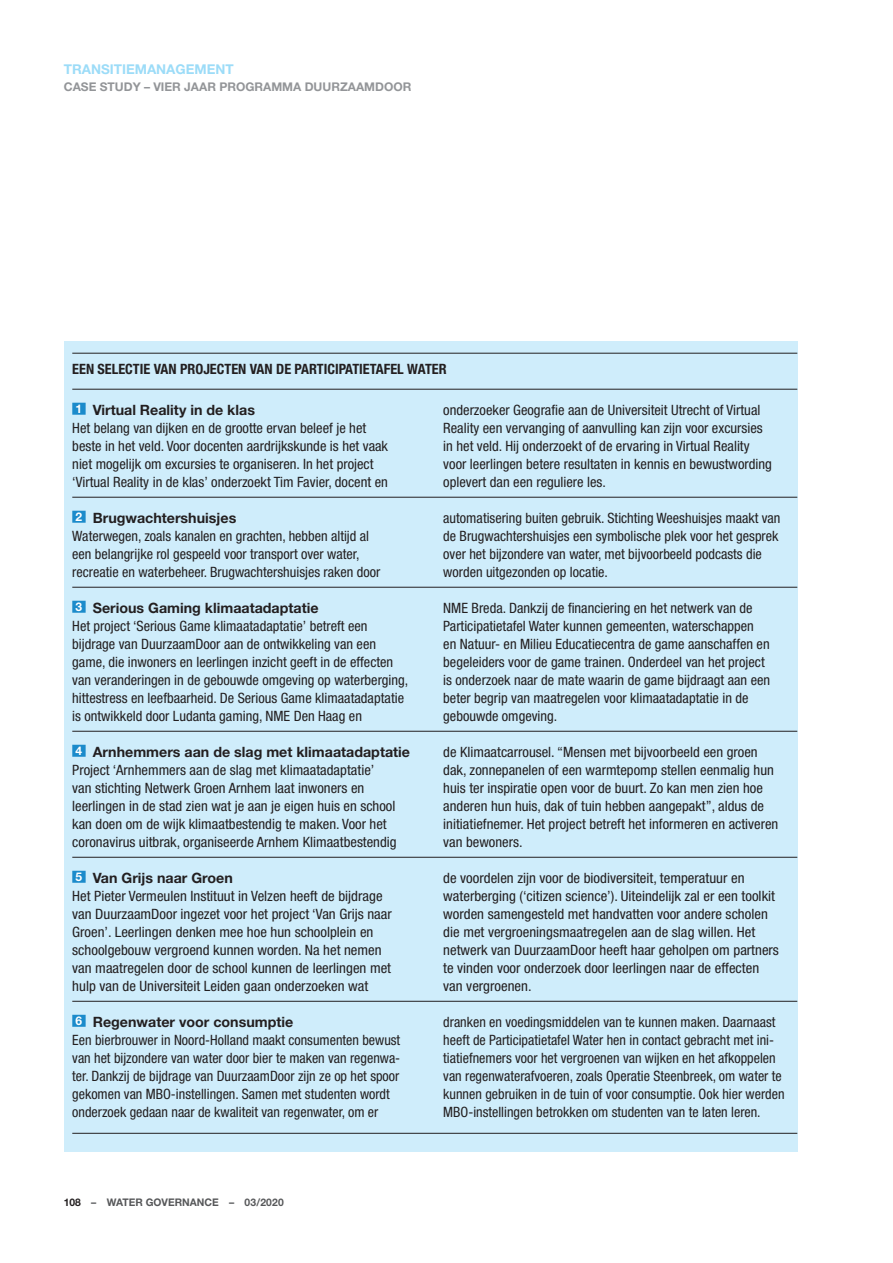
<style>
.page{position:relative;width:893px;height:1263px;background:#fff}
.page>*{position:absolute;margin:0;border:0;box-sizing:border-box;transform-origin:0 0}
.t1{font:condensed 14.25px/18px "Helvetica Neue";color:#231f20}
.t2{font:condensed 14.25px/18px "Helvetica Neue";color:#231f20;scale:1.04 1}
.t3{font:700 condensed 14.25px "Helvetica Neue";color:#231f20}
.t4{font:700 13.5px "Helvetica Neue";color:#9cdcf8}
.t5{font:700 12px "Helvetica Neue";color:#939598}
.t6{font:700 10.5px "Helvetica Neue";color:#57585a}
.s1{font-weight:700;font-stretch:normal;font-size:12px;color:#fff}
.s2{font-weight:700;font-stretch:normal}
.s3{color:#231f20}
</style>
<div class="page">
<div style="left:64px;top:342px;width:733px;height:810px;background:#cfedfb"></div>
<hr style="left:72px;top:353px;width:725px;height:1px;background:#231f20">
<hr style="left:72px;top:389px;width:725px;height:1px;background:#231f20">
<div style="left:72px;top:403px;width:14px;height:12px;background:#1b8bcb"></div>
<hr style="left:72px;top:497px;width:725px;height:1px;background:#231f20">
<div style="left:72px;top:511px;width:14px;height:12px;background:#1b8bcb"></div>
<hr style="left:72px;top:587px;width:725px;height:1px;background:#231f20">
<div style="left:72px;top:601px;width:14px;height:12px;background:#1b8bcb"></div>
<hr style="left:72px;top:731px;width:725px;height:1px;background:#231f20">
<div style="left:72px;top:745px;width:14px;height:12px;background:#1b8bcb"></div>
<hr style="left:72px;top:857px;width:725px;height:1px;background:#231f20">
<div style="left:72px;top:871px;width:14px;height:12px;background:#1b8bcb"></div>
<hr style="left:72px;top:1001px;width:725px;height:1px;background:#231f20">
<div style="left:72px;top:1015px;width:14px;height:12px;background:#1b8bcb"></div>
<hr style="left:72px;top:1133px;width:725px;height:1px;background:#231f20">
<p class="t4" style="left:64px;top:61px;width:171px">TRANSITIEMANAGEMENT</p>
<p class="t5" style="left:64px;top:80px;width:349px">CASE STUDY – VIER JAAR PROGRAMMA DUURZAAMDOOR</p>
<p class="t3" style="left:72px;top:360px;width:376px">EEN SELECTIE VAN PROJECTEN VAN DE PARTICIPATIETAFEL WATER</p>
<p class="t1" style="left:72px;top:401px;width:317px"><span class="s1">1</span> <span class="s2">Virtual Reality in de klas<br></span>Het belang van dijken en de grootte ervan beleef je het beste in het veld. Voor docenten aardrijkskunde is het vaak niet mogelijk om excursies te organiseren. In het project ‘Virtual Reality in de klas’ onderzoekt Tim Favier, docent en</p>
<p class="t1" style="left:443px;top:401px;width:330px">onderzoeker Geografie aan de Universiteit Utrecht of Virtual Reality een vervanging of aanvulling kan zijn voor excursies in het veld. Hij onderzoekt of de ervaring in Virtual Reality voor leerlingen betere resultaten in kennis en bewustwording oplevert dan een reguliere les.</p>
<p class="t1" style="left:72px;top:509px;width:310px"><span class="s1">2</span> <span class="s2">Brugwachtershuisjes<br></span>Waterwegen, zoals kanalen en grachten, hebben altijd al een belangrijke rol gespeeld voor transport over water, recreatie en waterbeheer. Brugwachtershuisjes raken door</p>
<p class="t1" style="left:443px;top:509px;width:339px">automatisering buiten gebruik. Stichting Weeshuisjes maakt van de Brugwachtershuisjes een symbolische plek voor het gesprek over het bijzondere van water, met bijvoorbeeld podcasts die worden uitgezonden op locatie.</p>
<p class="t1" style="left:72px;top:599px;width:337px"><span class="s1">3</span> <span class="s2">Serious Gaming klimaatadaptatie<br></span>Het project ‘Serious Game klimaatadaptatie’ betreft een bijdrage van DuurzaamDoor aan de ontwikkeling van een game, die inwoners en leerlingen inzicht geeft in de effecten van veranderingen in de gebouwde omgeving op waterberging, hittestress en leefbaarheid. De Serious Game klimaatadaptatie is ontwikkeld door Ludanta gaming, NME Den Haag en</p>
<p class="t1" style="left:443px;top:599px;width:328px">NME Breda. Dankzij de financiering en het netwerk van de Participatietafel Water kunnen gemeenten, waterschappen en Natuur- en Milieu Educatiecentra de game aanschaffen en begeleiders voor de game trainen. Onderdeel van het project is onderzoek naar de mate waarin de game bijdraagt aan een beter begrip van maatregelen voor klimaatadaptatie in de gebouwde omgeving.</p>
<p class="t1" style="left:72px;top:743px;width:339px"><span class="s1">4</span> <span class="s2">Arnhemmers aan de slag met klimaatadaptatie </span>Project ‘Arnhemmers aan de slag met klimaatadaptatie’<br>van stichting Netwerk Groen Arnhem laat inwoners en leerlingen in de stad zien wat je aan je eigen huis en school kan doen om de wijk klimaatbestendig te maken. Voor het coronavirus uitbrak, organiseerde Arnhem Klimaatbestendig</p>
<p class="t1" style="left:443px;top:743px;width:337px">de Klimaatcarrousel. “Mensen met bijvoorbeeld een groen dak, zonnepanelen of een warmtepomp stellen eenmalig hun huis ter inspiratie open voor de buurt. Zo kan men zien hoe anderen hun huis, dak of tuin hebben aangepakt”, aldus de initiatiefnemer. Het project betreft het informeren en activeren van bewoners.</p>
<p class="t2" style="left:72px;top:869px;width:309px"><span class="s1">5</span> <span class="s2">Van Grijs naar Groen<br></span>Het Pieter Vermeulen Instituut in Velzen heeft de bijdrage van DuurzaamDoor ingezet voor het project ‘Van Grijs naar Groen’. Leerlingen denken mee hoe hun schoolplein en schoolgebouw vergroend kunnen worden. Na het nemen van maatregelen door de school kunnen de leerlingen met hulp van de Universiteit Leiden gaan onderzoeken wat</p>
<p class="t2" style="left:443px;top:869px;width:324px">de voordelen zijn voor de biodiversiteit, temperatuur en waterberging (‘citizen science’). Uiteindelijk zal er een toolkit worden samengesteld met handvatten voor andere scholen die met vergroeningsmaatregelen aan de slag willen. Het netwerk van DuurzaamDoor heeft haar geholpen om partners te vinden voor onderzoek door leerlingen naar de effecten van vergroenen.</p>
<p class="t1" style="left:72px;top:1013px;width:329px"><span class="s1">6</span> <span class="s2">Regenwater voor consumptie<br></span>Een bierbrouwer in Noord-Holland maakt consumenten bewust van het bijzondere van water door bier te maken van regenwa&shy;ter. Dankzij de bijdrage van DuurzaamDoor zijn ze op het spoor gekomen van MBO-instellingen. Samen met studenten wordt onderzoek gedaan naar de kwaliteit van regenwater, om er</p>
<p class="t1" style="left:443px;top:1013px;width:343px">dranken en voedingsmiddelen van te kunnen maken. Daarnaast heeft de Participatietafel Water hen in contact gebracht met ini&shy;tiatiefnemers voor het vergroenen van wijken en het afkoppelen van regenwaterafvoeren, zoals Operatie Steenbreek, om water te kunnen gebruiken in de tuin of voor consumptie. Ook hier werden MBO-instellingen betrokken om studenten van te laten leren.</p>
<p class="t6" style="left:64px;top:1196px;width:222px"><span class="s3">108</span> – WATER GOVERNANCE – 03/2020</p>
</div>
